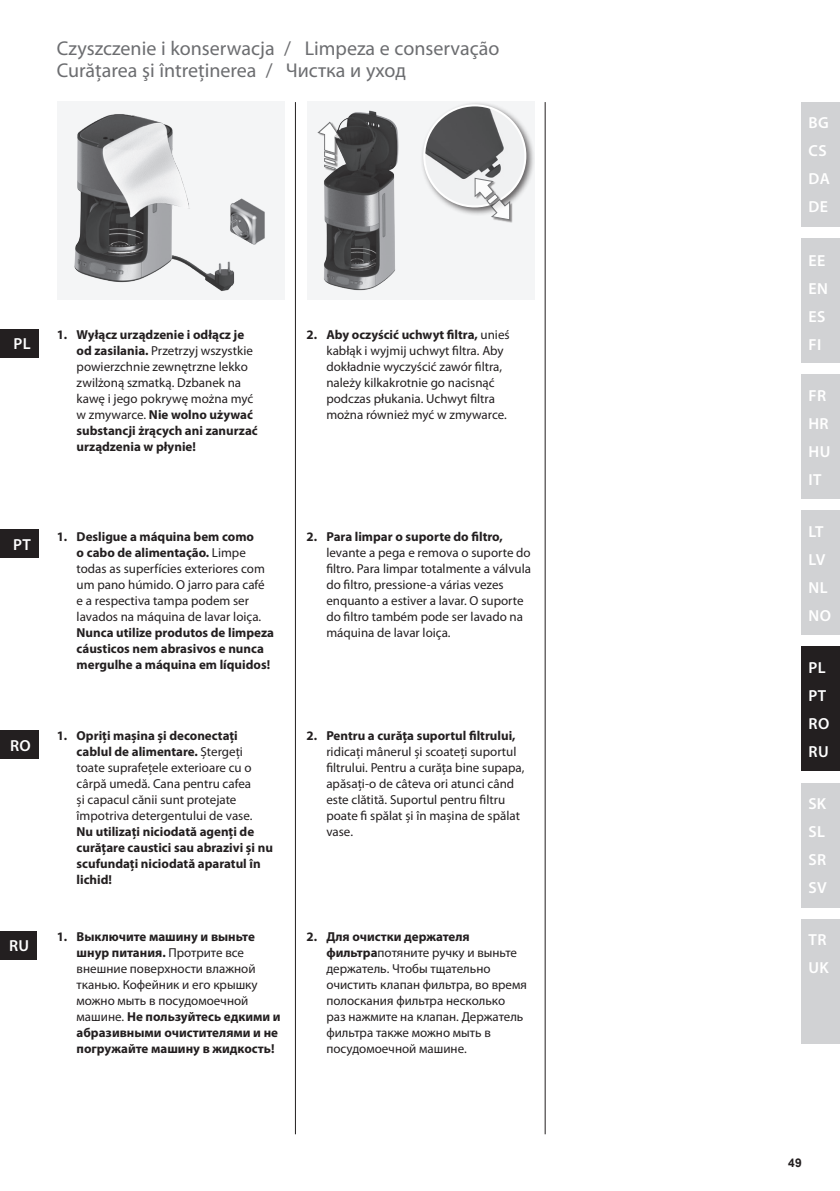
<style>
.page{position:relative;width:840px;height:1191px;background:#fff}
.page>*{position:absolute;margin:0;border:0;box-sizing:border-box;transform-origin:0 0}
.t1{font:20px "Myriad Pro";color:#6c6d70}
.t2{font:600 16px/28px "Myriad Pro";letter-spacing:.02em;color:#fff}
.t3{font:13px/16px "Myriad Pro";color:#231f20}
.t4{font:700 13px/16px "Myriad Pro";color:#231f20}
.t5{font:700 12px "Arial";color:#231f20}
.s1{font-weight:700}
.s2{font-weight:400}
</style>
<div class="page">
<div style="left:0;top:931px;width:37px;height:28px;background:#231f20"></div>
<div style="left:0;top:730px;width:38px;height:29px;background:#231f20"></div>
<div style="left:0;top:530px;width:38px;height:28px;background:#231f20"></div>
<div style="left:0;top:329px;width:38px;height:28px;background:#231f20"></div>
<div style="left:57px;top:101px;width:227px;height:198px;background:#f4f5f6"></div>
<div style="left:307px;top:101px;width:227px;height:198px;background:#f4f5f6"></div>
<div style="left:419px;top:101px;width:115px;height:115px;background:#231f20;opacity:.7"></div>
<img style="left:424px;top:105px;width:101px;height:101px;border-radius:51px">
<div style="left:423px;top:104px;width:103px;height:103px;border:2px solid #fff;border-radius:50%"></div>
<img style="left:74px;top:114px;width:191px;height:177px">
<img style="left:324px;top:110px;width:75px;height:181px">
<div style="left:318px;top:122px;width:27px;height:51px;background:#231f20;opacity:.6"></div>
<svg style="left:317px;top:118px;width:25px;height:55px"></svg>
<div style="left:491px;top:200px;width:21px;height:23px;background:#231f20;opacity:.6"></div>
<svg style="left:474px;top:178px;width:36px;height:42px"></svg>
<div style="left:801px;top:102px;width:38px;height:125px;background:#d1d2d4"></div>
<div style="left:801px;top:238px;width:38px;height:125px;background:#d1d2d4"></div>
<div style="left:801px;top:374px;width:38px;height:125px;background:#d1d2d4"></div>
<div style="left:801px;top:510px;width:38px;height:125px;background:#d1d2d4"></div>
<div style="left:801px;top:646px;width:38px;height:125px;background:#231f20"></div>
<div style="left:801px;top:782px;width:38px;height:125px;background:#d1d2d4"></div>
<div style="left:801px;top:918px;width:38px;height:125px;background:#d1d2d4"></div>
<hr style="left:295px;top:102px;width:1px;height:1032px;background:#231f20">
<hr style="left:544px;top:102px;width:1px;height:1032px;background:#231f20">
<h1 class="t1" style="left:57px;top:36px;width:235px">Czyszczenie i konserwacja /</h1>
<h1 class="t1" style="left:304px;top:36px;width:196px">Limpeza e conservação</h1>
<h1 class="t1" style="left:57px;top:58px;width:217px">Curăţarea şi întreţinerea /</h1>
<h1 class="t1" style="left:285px;top:58px;width:122px">Чистка и уход</h1>
<p class="t2" style="left:14px;top:329px;width:19px">PL</p>
<p class="t3" style="left:77px;top:326px;width:182px;text-indent:-20px"><span class="s1">1. Wyłącz urządzenie i odłącz je od zasilania.</span> Przetrzyj wszystkie powierzchnie zewnętrzne lekko zwilżoną szmatką. Dzbanek na kawę i jego pokrywę można myć w zmywarce. <span class="s1">Nie wolno używać substancji żrących ani zanurzać urządzenia w płynie!</span></p>
<p class="t3" style="left:326px;top:326px;width:185px;text-indent:-20px"><span class="s1">2. Aby oczyścić uchwyt filtra,</span> unieś kabłąk i wyjmij uchwyt filtra. Aby dokładnie wyczyścić zawór filtra, należy kilkakrotnie go nacisnąć podczas płukania. Uchwyt filtra można również myć w zmywarce.</p>
<p class="t2" style="left:13px;top:530px;width:19px">PT</p>
<p class="t2" style="left:10px;top:731px;width:22px">RO</p>
<p class="t2" style="left:9px;top:931px;width:22px">RU</p>
<p class="t3" style="left:77px;top:528px;width:190px;text-indent:-20px"><span class="s1">1. Desligue a máquina bem como<br>o cabo de alimentação.</span> Limpe todas as superfícies exteriores com um pano húmido. O jarro para café e a respectiva tampa podem ser lavados na máquina de lavar loiça.</p>
<p class="t4" style="left:77px;top:624px;width:199px">Nunca utilize produtos de limpeza cáusticos nem abrasivos e nunca mergulhe a máquina em líquidos!</p>
<p class="t3" style="left:77px;top:727px;width:177px;text-indent:-20px"><span class="s1">1. Opriţi maşina şi deconectaţi cablul de alimentare.</span> Ştergeţi toate suprafeţele exterioare cu o cârpă umedă. Cana pentru cafea şi capacul cănii sunt protejate împotriva detergentului de vase.</p>
<p class="t4" style="left:77px;top:823px;width:198px">Nu utilizaţi niciodată agenţi de curăţare caustici sau abrazivi şi nu scufundaţi niciodată aparatul în lichid!</p>
<p class="t4" style="left:306px;top:528px;width:198px">2. Para limpar o suporte do filtro,</p>
<p class="t3" style="left:326px;top:544px;width:206px">levante a pega e remova o suporte do filtro. Para limpar totalmente a válvula do filtro, pressione-a várias vezes enquanto a estiver a lavar. O suporte do filtro também pode ser lavado na máquina de lavar loiça.</p>
<p class="t4" style="left:306px;top:727px;width:210px">2. Pentru a curăţa suportul filtrului,</p>
<p class="t3" style="left:326px;top:743px;width:200px">ridicaţi mânerul şi scoateţi suportul filtrului. Pentru a curăţa bine supapa, apăsaţi-o de câteva ori atunci când este clătită. Suportul pentru filtru poate fi spălat şi în maşina de spălat vase.</p>
<p class="t4" style="left:77px;top:928px;width:205px;text-indent:-20px">1. Выключите машину и выньте шнур питания. <span class="s2">Протрите все внешние поверхности влажной тканью. Кофейник и его крышку можно мыть в посудомоечной машине.</span> Не пользуйтесь едкими и абразивными очистителями и не погружайте машину в жидкость!</p>
<p class="t3" style="left:326px;top:928px;width:202px;text-indent:-20px"><span class="s1">2. Для очистки держателя фильтра</span>потяните ручку и выньте держатель. Чтобы тщательно очистить клапан фильтра, во время полоскания фильтра несколько раз нажмите на клапан. Держатель фильтра также можно мыть в посудомоечной машине.</p>
<p class="t2" style="left:808px;top:109px;width:23px">BG<br>CS<br>DA<br>DE</p>
<p class="t2" style="left:808px;top:246px;width:21px">EE<br>EN<br>ES<br>FI</p>
<p class="t2" style="left:808px;top:381px;width:23px">FR<br>HR<br>HU<br>IT</p>
<p class="t2" style="left:808px;top:517px;width:24px">LT<br>LV<br>NL<br>NO</p>
<p class="t2" style="left:808px;top:653px;width:22px">pl<br>PT<br>RO<br>RU</p>
<p class="t2" style="left:808px;top:789px;width:20px;text-align:justify">SK SL SR SV</p>
<p class="t2" style="left:808px;top:925px;width:22px">TR<br>UK</p>
<p class="t5" style="left:787px;top:1155px;width:15px">49</p>
</div>
